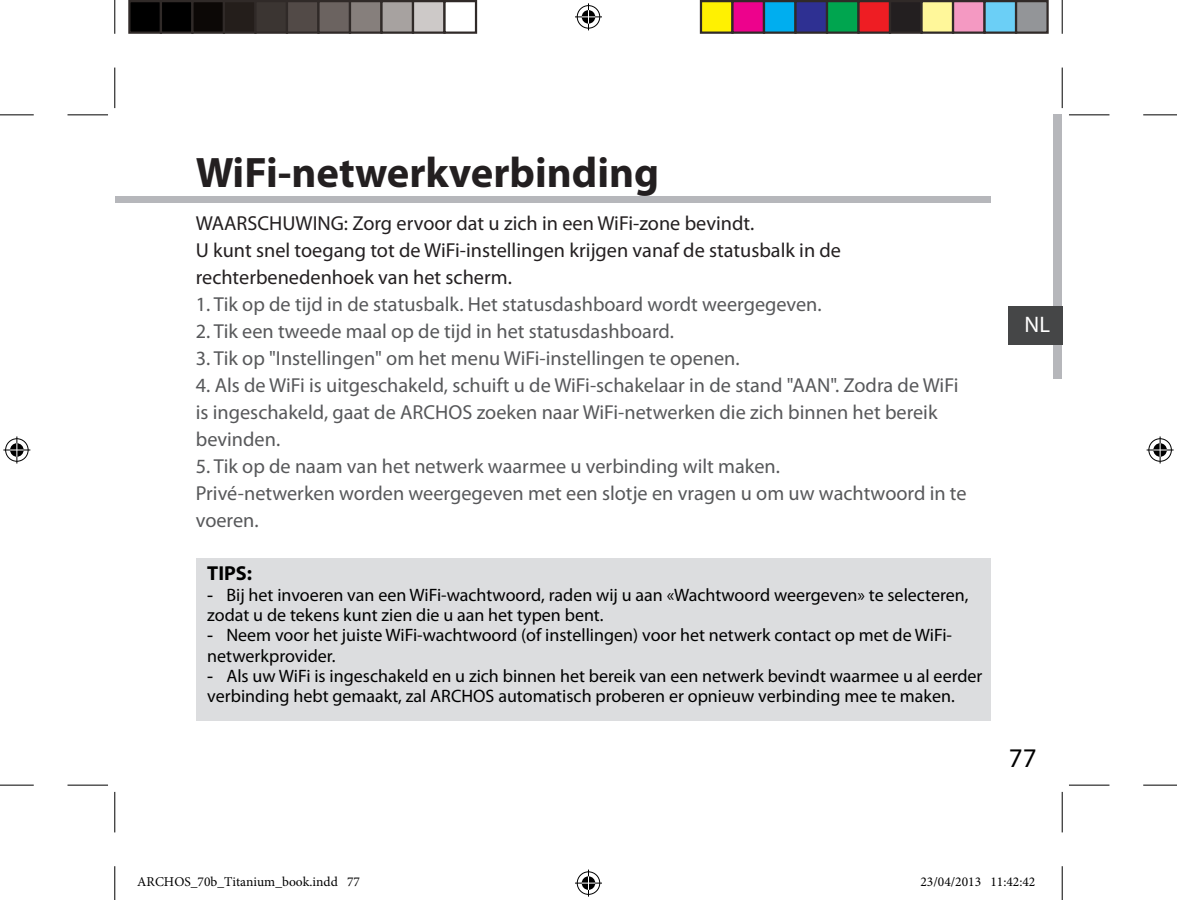
<style>
.page{position:relative;width:1177px;height:900px;background:#fff}
.page>*{position:absolute;margin:0;border:0;box-sizing:border-box;transform-origin:0 0}
.t1{font:700 42.75px "Myriad Pro";color:#231f20}
.t2{font:27px "Myriad Pro";color:#000}
.t3{font:22.5px "Myriad Pro";color:#fff}
.t4{font:20.25px/27px "Myriad Pro";color:#57585a}
.t5{font:20.25px/27px "Myriad Pro";color:#231f20}
.t6{font:700 20.25px "Myriad Pro";color:#000}
.t7{font:18px/20.2px "Myriad Pro";color:#000}
.t8{font:13.5px "Minion Pro";color:#000}
.s1{font-family:"Arial"}
</style>
<div class="page">
<div style="left:115px;top:196px;width:875px;height:6px;background:#b6b7bb"></div>
<div style="left:196px;top:558px;width:794px;height:163px;background:#dcdddf"></div>
<div style="left:1053px;top:192px;width:9px;height:38px;background:#b6b7bb"></div>
<div style="left:1053px;top:115px;width:9px;height:113px;background:#b6b7bb"></div>
<div style="left:1053px;top:230px;width:9px;height:38px;background:#b6b7bb"></div>
<div style="left:1053px;top:268px;width:9px;height:39px;background:#b6b7bb"></div>
<div style="left:1053px;top:340px;width:9px;height:39px;background:#b6b7bb"></div>
<div style="left:1008px;top:306px;width:54px;height:39px;background:#454647"></div>
<hr style="left:0;top:114px;width:34px;height:1px;background:#000">
<hr style="left:1143px;top:114px;width:34px;height:1px;background:#000">
<hr style="left:0;top:784px;width:34px;height:1px;background:#000">
<hr style="left:1143px;top:784px;width:34px;height:1px;background:#000">
<hr style="left:114px;top:0;width:1px;height:34px;background:#000">
<hr style="left:114px;top:865px;width:1px;height:34px;background:#000">
<hr style="left:1061px;top:0;width:1px;height:34px;background:#000">
<hr style="left:1061px;top:865px;width:1px;height:34px;background:#000">
<hr style="left:68px;top:114px;width:40px;height:1px;background:#000">
<hr style="left:1069px;top:114px;width:40px;height:1px;background:#000">
<hr style="left:68px;top:784px;width:40px;height:1px;background:#000">
<hr style="left:1069px;top:784px;width:40px;height:1px;background:#000">
<hr style="left:114px;top:68px;width:1px;height:40px;background:#000">
<hr style="left:114px;top:791px;width:1px;height:41px;background:#000">
<hr style="left:1061px;top:68px;width:1px;height:40px;background:#000">
<hr style="left:1061px;top:791px;width:1px;height:41px;background:#000">
<svg style="left:575px;top:3px;width:27px;height:27px"></svg>
<svg style="left:575px;top:869px;width:27px;height:27px"></svg>
<svg style="left:3px;top:436px;width:27px;height:27px"></svg>
<svg style="left:1146px;top:436px;width:27px;height:27px"></svg>
<div style="left:129px;top:1px;width:32px;height:32px;background:#000"></div>
<div style="left:128px;top:0;width:34px;height:34px;border:2px solid #302a28"></div>
<div style="left:161px;top:1px;width:31px;height:32px;background:#000"></div>
<div style="left:160px;top:0;width:34px;height:34px;border:2px solid #302a28"></div>
<div style="left:192px;top:1px;width:32px;height:32px;background:#0c0806"></div>
<div style="left:191px;top:0;width:34px;height:34px;border:2px solid #302a28"></div>
<div style="left:224px;top:1px;width:31px;height:32px;background:#241e1b"></div>
<div style="left:223px;top:0;width:33px;height:34px;border:2px solid #302a28"></div>
<div style="left:255px;top:1px;width:32px;height:32px;background:#3b3532"></div>
<div style="left:254px;top:0;width:34px;height:34px;border:2px solid #302a28"></div>
<div style="left:287px;top:1px;width:31px;height:32px;background:#524a47"></div>
<div style="left:286px;top:0;width:34px;height:34px;border:2px solid #302a28"></div>
<div style="left:318px;top:1px;width:32px;height:32px;background:#6b6360"></div>
<div style="left:317px;top:0;width:34px;height:34px;border:2px solid #302a28"></div>
<div style="left:350px;top:1px;width:31px;height:32px;background:#867f7c"></div>
<div style="left:349px;top:0;width:33px;height:34px;border:2px solid #302a28"></div>
<div style="left:381px;top:1px;width:32px;height:32px;background:#a7a2a0"></div>
<div style="left:380px;top:0;width:34px;height:34px;border:2px solid #302a28"></div>
<div style="left:413px;top:1px;width:31px;height:32px;background:#cdc9c8"></div>
<div style="left:412px;top:0;width:34px;height:34px;border:2px solid #302a28"></div>
<div style="left:443px;top:0;width:34px;height:34px;border:2px solid #302a28"></div>
<div style="left:701px;top:1px;width:31px;height:32px;background:#fff101"></div>
<div style="left:700px;top:0;width:33px;height:34px;border:2px solid #302a28"></div>
<div style="left:732px;top:1px;width:32px;height:32px;background:#ed028c"></div>
<div style="left:731px;top:0;width:34px;height:34px;border:2px solid #302a28"></div>
<div style="left:764px;top:1px;width:31px;height:32px;background:#00aeef"></div>
<div style="left:763px;top:0;width:33px;height:34px;border:2px solid #302a28"></div>
<div style="left:795px;top:1px;width:32px;height:32px;background:#2e3092"></div>
<div style="left:794px;top:0;width:34px;height:34px;border:2px solid #302a28"></div>
<div style="left:827px;top:1px;width:31px;height:32px;background:#00a54f"></div>
<div style="left:826px;top:0;width:33px;height:34px;border:2px solid #302a28"></div>
<div style="left:858px;top:1px;width:32px;height:32px;background:#ee1d23"></div>
<div style="left:857px;top:0;width:34px;height:34px;border:2px solid #302a28"></div>
<div style="left:890px;top:1px;width:31px;height:32px;background:#231f20"></div>
<div style="left:889px;top:0;width:33px;height:34px;border:2px solid #302a28"></div>
<div style="left:921px;top:1px;width:32px;height:32px;background:#fff79a"></div>
<div style="left:920px;top:0;width:34px;height:34px;border:2px solid #302a28"></div>
<div style="left:953px;top:1px;width:31px;height:32px;background:#f499c2"></div>
<div style="left:952px;top:0;width:33px;height:34px;border:2px solid #302a28"></div>
<div style="left:984px;top:1px;width:32px;height:32px;background:#6bcff6"></div>
<div style="left:983px;top:0;width:34px;height:34px;border:2px solid #302a28"></div>
<div style="left:1016px;top:1px;width:31px;height:32px;background:#939598"></div>
<div style="left:1015px;top:0;width:33px;height:34px;border:2px solid #302a28"></div>
<h1 class="t1" style="left:196px;top:145px;width:465px">WiFi-netwerkverbinding</h1>
<p class="t5" style="left:196px;top:209px;width:647px">WAARSCHUWING: Zorg ervoor dat u zich in een WiFi-zone bevindt.<br>U kunt snel toegang tot de WiFi-instellingen krijgen vanaf de statusbalk in de rechterbenedenhoek van het scherm.</p>
<p class="t4" style="left:196px;top:290px;width:627px">1. Tik op de tijd in de statusbalk. Het statusdashboard wordt weergegeven.</p>
<p class="t4" style="left:196px;top:317px;width:479px">2. Tik een tweede maal op de tijd in het statusdashboard.</p>
<p class="t4" style="left:196px;top:344px;width:545px">3. Tik op "I nstellingen" om het menu WiFi-instellingen te openen.</p>
<p class="t4" style="left:196px;top:371px;width:764px">4. Als de WiFi is uitgeschakeld, schuift u de WiFi-schakelaar in de stand "AAN". Zodra de WiFi is ingeschakeld, gaat de ARCHOS zoeken naar WiFi-netwerken die zich binnen het bereik bevinden.</p>
<p class="t4" style="left:196px;top:452px;width:772px">5. Tik op de naam van het netwerk waarmee u verbinding wilt maken.<br>Privé-netwerken worden weergegeven met een slotje en vragen u om uw wachtwoord in te voeren.</p>
<p class="t6" style="left:207px;top:560px;width:46px">TIPS:</p>
<p class="t7" style="left:207px;top:584px;width:763px"><span class="s1">-</span> Bij het invoeren van een WiFi-wachtwoord, raden wij u aan «Wachtwoord weergeven» te selecteren, zodat u de tekens kunt zien die u aan het typen bent.</p>
<p class="t7" style="left:207px;top:624px;width:746px"><span class="s1">-</span> Neem voor het juiste WiFi-wachtwoord (of instellingen) voor het netwerk contact op met de WiFi&shy;netwerkprovider.</p>
<p class="t7" style="left:207px;top:665px;width:776px"><span class="s1">-</span> Als uw WiFi is ingeschakeld en u zich binnen het bereik van een netwerk bevindt waarmee u al eerder verbinding hebt gemaakt, zal ARCHOS automatisch proberen er opnieuw verbinding mee te maken.</p>
<p class="t3" style="left:1024px;top:310px;width:27px">NL</p>
<h2 class="t2" style="left:1009px;top:740px;width:29px">77</h2>
<p class="t8" style="left:137px;top:872px;width:224px">ARCHOS_70b_Titanium_book.indd 77</p>
<p class="t8" style="left:920px;top:872px;width:117px">23/04/2013 11:42:42</p>
</div>
